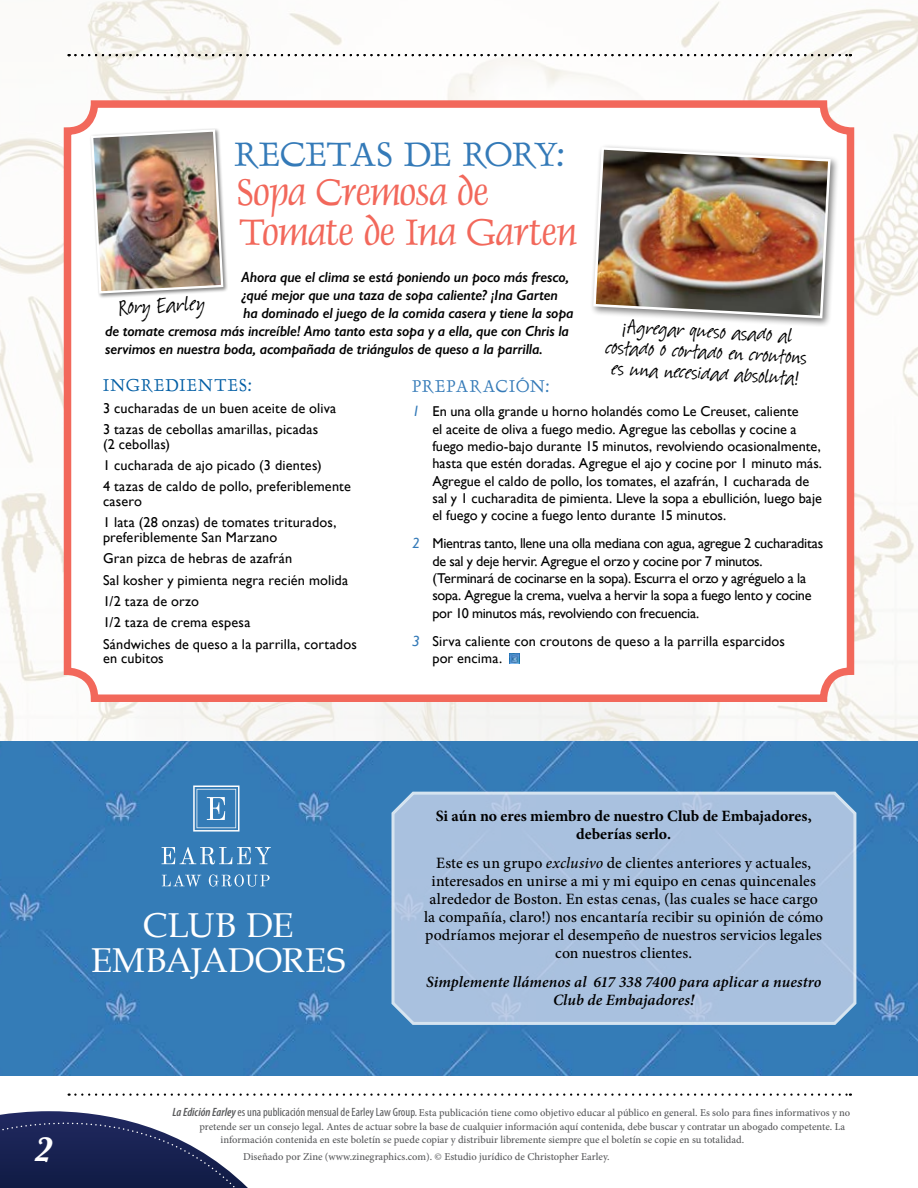
<style>
.page{position:relative;width:918px;height:1188px;background:#fff}
.page>*{position:absolute;margin:0;border:0;box-sizing:border-box;transform-origin:0 0}
.t1{font:42px/40.5px "Dauphin";letter-spacing:-.01em;color:#f2685b}
.t2{font:38.4px "Dauphin";letter-spacing:-.01em;color:#347ab8;scale:1.05 1}
.t3{font:italic 700 35.25px "Baskerville";color:#fff}
.t4{font:34.5px/34.5px "Book Antiqua";color:#fff;text-align:center}
.t5{font:25.35px "Suomi Hand Script";color:#000}
.t6{font:24px/21px "Suomi Hand Script";color:#000;text-align:center}
.t7{font:19.5px "Dauphin";letter-spacing:.065em;color:#005da4}
.t8{font:19.5px "Dauphin";letter-spacing:.05em;color:#347ab8}
.t9{font:500 15.75px/18px "Minion Pro";letter-spacing:.005em;color:#000;text-align:center}
.t10{font:italic 600 15.75px/18px "Minion Pro";letter-spacing:.005em;color:#000;text-align:center}
.t11{font:700 15.75px/18px "Minion Pro";letter-spacing:-.005em;color:#000;text-align:center}
.t12{font:italic 600 14.7px "Gill Sans";letter-spacing:-.015em;color:#000}
.t13{font:14.25px/21.3px "Gill Sans";letter-spacing:.005em;color:#000}
.t14{font:14.25px/17.2px "Gill Sans";letter-spacing:-.02em;color:#000}
.t15{font:500 10.5px "Minion Pro";color:#58595b}
.s1{font-style:italic;font-size:15px;color:#347ab8}
.s2{font-style:italic}
.s3{font-family:"Myriad Pro";font-weight:600;font-style:italic;font-stretch:condensed;font-size:12px}
.s4{font-family:"Myriad Pro";font-weight:400;font-stretch:condensed;font-size:12px}
</style>
<div class="page">
<img style="left:0;top:0;width:918px;height:741px">
<div style="left:68px;top:104px;width:782px;height:594px;background:#fff;border-radius:27px"></div>
<div style="left:64px;top:100px;width:790px;height:602px;border:8px solid #f2685b;border-radius:27px"></div>
<svg style="left:69px;top:54px;width:782px;height:2px"></svg>
<div style="left:0;top:741px;width:918px;height:335px;background:#347cb7"></div>
<svg style="left:390px;top:790px;width:468px;height:236px"></svg>
<svg style="left:193px;top:786px;width:47px;height:46px"></svg>
<svg style="left:162px;top:847px;width:109px;height:17px"></svg>
<svg style="left:162px;top:875px;width:39px;height:12px"></svg>
<svg style="left:209px;top:874px;width:61px;height:13px"></svg>
<div style="left:89px;top:128px;width:139px;height:170px;background:#000;opacity:.5"></div>
<img style="left:90px;top:128px;width:135px;height:167px">
<svg style="left:510px;top:654px;width:9px;height:9px"></svg>
<div style="left:590px;top:144px;width:250px;height:183px;background:#000;opacity:.5"></div>
<img style="left:592px;top:146px;width:240px;height:174px">
<svg style="left:0;top:1093px;width:851px;height:95px"></svg>
<h2 class="t2" style="left:234px;top:130px;width:315px">RECETAS DE RORY:</h2>
<h1 class="t1" style="left:237px;top:171px;width:341px">Sopa Cremosa de<br>Tomate de Ina Garten</h1>
<p class="t12" style="left:242px;top:269px;width:329px">Ahora que el clima se está poniendo un poco más fresco,</p>
<p class="t12" style="left:242px;top:287px;width:318px">¿qué mejor que una taza de sopa caliente? ¡Ina Garten</p>
<p class="t12" style="left:243px;top:304px;width:332px">ha dominado el juego de la comida casera y tiene la sopa</p>
<p class="t12" style="left:105px;top:322px;width:465px">de tomate cremosa más increíble! Amo tanto esta sopa y a ella, que con Chris la</p>
<p class="t12" style="left:105px;top:340px;width:439px">servimos en nuestra boda, acompañada de triángulos de queso a la parrilla.</p>
<h3 class="t5" style="left:118px;top:295px;width:87px;rotate:-3deg">Rory Earley</h3>
<h3 class="t6" style="left:607px;top:317px;width:203px;rotate:3deg">¡Agregar queso asado al costado o cortado en croutons es una necesidad absoluta!</h3>
<h3 class="t8" style="left:412px;top:374px;width:139px">PREPARACIÓN:</h3>
<p class="t13" style="left:432px;top:403px;width:391px;line-height:17.2px;text-indent:-20px"><span class="s1">1</span> En una olla grande u horno holandés como Le Creuset, caliente<br>el aceite de oliva a fuego medio. Agregue las cebollas y cocine a fuego medio-bajo durante 15 minutos, revolviendo ocasionalmente, hasta que estén doradas. Agregue el ajo y cocine por 1 minuto más.<br>Agregue el caldo de pollo, los tomates, el azafrán, 1 cucharada de sal y 1 cucharadita de pimienta. Lleve la sopa a ebullición, luego baje el fuego y cocine a fuego lento durante 15 minutos.</p>
<p class="t14" style="left:432px;top:535px;width:392px;text-indent:-20px"><span class="s1">2</span> Mientras tanto, llene una olla mediana con agua, agregue 2 cucharaditas de sal y deje hervir. Agregue el orzo y cocine por 7 minutos. (Terminará de cocinarse en la sopa). Escurra el orzo y agréguelo a la sopa. Agregue la crema, vuelva a hervir la sopa a fuego lento y cocine por 10 minutos más, revolviendo con frecuencia.</p>
<p class="t13" style="left:432px;top:632px;width:354px;line-height:17.2px;text-indent:-20px"><span class="s1">3</span> Sirva caliente con croutons de queso a la parrilla esparcidos por encima.</p>
<h3 class="t7" style="left:103px;top:373px;width:150px">INGREDIENTES:</h3>
<p class="t13" style="left:103px;top:397px;width:235px">3 cucharadas de un buen aceite de oliva<br>3 tazas de cebollas amarillas, picadas</p>
<p class="t13" style="left:103px;top:433px;width:250px">(2 cebollas)<br>1 cucharada de ajo picado (3 dientes)<br>4 tazas de caldo de pollo, preferiblemente</p>
<p class="t13" style="left:103px;top:490px;width:235px">casero<br>1 lata (28 onzas) de tomates triturados,</p>
<p class="t13" style="left:103px;top:526px;width:255px">preferiblemente San Marzano<br>Gran pizca de hebras de azafrán<br>Sal kosher y pimienta negra recién molida<br>1/2 taza de orzo<br>1/2 taza de crema espesa<br>Sándwiches de queso a la parrilla, cortados</p>
<p class="t13" style="left:103px;top:648px;width:62px">en cubitos</p>
<h3 class="t3" style="left:34px;top:1125px;width:20px">2</h3>
<h3 class="t4" style="left:91px;top:908px;width:256px">CLUB DE<br>EMBAJADORES</h3>
<p class="t11" style="left:436px;top:807px;width:378px">Si aún no eres miembro de nuestro Club de Embajadores, deberías serlo.</p>
<p class="t9" style="left:424px;top:854px;width:401px">Este es un grupo <span class="s2">exclusivo</span> de clientes anteriores y actuales, interesados en unirse a mi y mi equipo en cenas quincenales alrededor de Boston. En estas cenas, (las cuales se hace cargo la compañía, claro!) nos encantaría recibir su opinión de cómo podríamos mejorar el desempeño de nuestros servicios legales con nuestros clientes.</p>
<p class="t10" style="left:426px;top:973px;width:397px">Simplemente llámenos al 617 338 7400 para aplicar a nuestro<br>Club de Embajadores!</p>
<p class="t15" style="left:172px;top:1106px;width:679px"><span class="s3">La Edición Earley</span> <span class="s4">es una publicación mensual de Earley Law Group.</span> Esta publicación tiene como objetivo educar al público en general. Es solo para fines informativos y no</p>
<p class="t15" style="left:199px;top:1119px;width:647px">pretende ser un consejo legal. Antes de actuar sobre la base de cualquier información aquí contenida, debe buscar y contratar un abogado competente. La</p>
<p class="t15" style="left:220px;top:1133px;width:525px">información contenida en este boletín se puede copiar y distribuir libremente siempre que el boletín se copie en su totalidad.</p>
<p class="t15" style="left:243px;top:1149px;width:368px">Diseñado por Zine (www.zinegraphics.com). © Estudio jurídico de Christopher Earley.</p>
</div>
